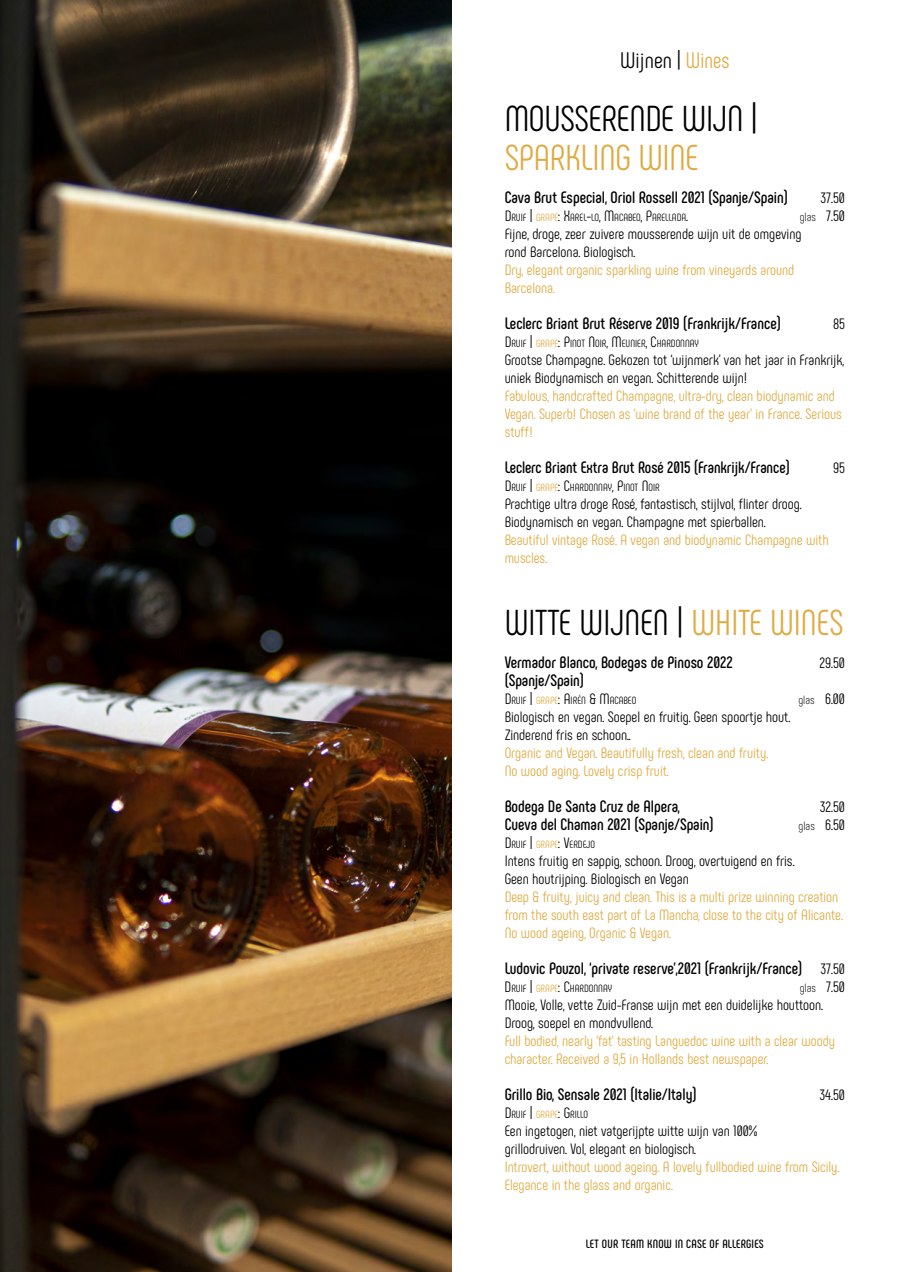
<style>
.page{position:relative;width:900px;height:1272px;background:#fff}
.page>*{position:absolute;margin:0;border:0;box-sizing:border-box;transform-origin:0 0}
.t1{font:36px "Phenomena";color:#000}
.t2{font:36px "Phenomena";letter-spacing:-.01em;color:#dfaa41}
.t3{font:22.5px "Phenomena";color:#000}
.t4{font:700 16.5px "Phenomena";letter-spacing:-.005em;color:#000}
.t5{font:15px/18px "Phenomena";color:#dfaa41}
.t6{font:15px/18px "Phenomena";color:#000}
.t7{font:300 12px "Phenomena";color:#000}
.t8{font:700 12px "Phenomena";letter-spacing:.02em;color:#000}
.t9{font:10.5px "Phenomena";color:#000}
.s1{color:#dfaa41}
.s2{font-size:15px}
.s3{font-weight:400;font-size:15px}
</style>
<div class="page">
<img style="left:0;top:0;width:451px;height:1272px">
<svg style="left:0;top:0;width:6px;height:5px"></svg>
<svg style="left:0;top:1266px;width:6px;height:6px"></svg>
<h2 class="t3" style="left:620px;top:47px;width:111px">Wijnen | <span class="s1">Wines</span></h2>
<h1 class="t1" style="left:504px;top:98px;width:254px">MOUSSERENDE WIJN |</h1>
<h1 class="t2" style="left:504px;top:137px;width:195px">SPARKLING WINE</h1>
<p class="t4" style="left:504px;top:188px;width:284px">Cava Brut Especial, Oriol Rossell 2021 (Spanje/Spain)</p>
<p class="t6" style="left:820px;top:189px;width:26px">37.50</p>
<p class="t9" style="left:504px;top:212px;width:185px"><span class="s2">D</span>RUIF <span class="s2">|</span> <span class="s1">GRAPE</span><span class="s2">: X</span>AREL<span class="s2">-</span>LO<span class="s2">, M</span>ACABEO<span class="s2">, P</span>ARELLADA<span class="s2">.</span></p>
<p class="t7" style="left:799px;top:210px;width:47px">glas <span class="s3">7.50</span></p>
<p class="t6" style="left:504px;top:225px;width:298px">Fijne, droge, zeer zuivere mousserende wijn uit de omgeving rond Barcelona. Biologisch.</p>
<p class="t5" style="left:504px;top:261px;width:291px">Dry, elegant organic sparkling wine from vineyards around<br>Barcelona.</p>
<p class="t4" style="left:504px;top:314px;width:278px">Leclerc Briant Brut Réserve 2019 (Frankrijk/France)</p>
<p class="t6" style="left:832px;top:315px;width:14px">85</p>
<p class="t9" style="left:504px;top:338px;width:196px"><span class="s2">D</span>RUIF <span class="s2">|</span> <span class="s1">GRAPE</span><span class="s2">: P</span>INOT <span class="s2">N</span>OIR<span class="s2">, M</span>EUNIER<span class="s2">, C</span>HARDONNAY</p>
<p class="t6" style="left:504px;top:351px;width:341px">Grootse Champagne. Gekozen tot ‘wijnmerk’ van het jaar in Frankrijk, uniek Biodynamisch en vegan. Schitterende wijn!</p>
<p class="t5" style="left:504px;top:387px;width:339px">Fabulous, handcrafted Champagne, ultra-dry, clean biodynamic and<br>Vegan. Superb! Chosen as ‘wine brand of the year’ in France. Serious stuff!</p>
<p class="t4" style="left:504px;top:458px;width:286px">Leclerc Briant Extra Brut Rosé 2015 (Frankrijk/France)</p>
<p class="t6" style="left:833px;top:459px;width:13px">95</p>
<p class="t9" style="left:504px;top:482px;width:157px"><span class="s2">D</span>RUIF <span class="s2">|</span> <span class="s1">GRAPE</span><span class="s2">: C</span>HARDONNAY<span class="s2">, P</span>INOT <span class="s2">N</span>OIR</p>
<p class="t6" style="left:504px;top:495px;width:298px">Prachtige ultra droge Rosé, fantastisch, stijlvol, flinter droog.<br>Biodynamisch en vegan. Champagne met spierballen.</p>
<p class="t5" style="left:504px;top:531px;width:325px">Beautiful vintage Rosé. A vegan and biodynamic Champagne with muscles.</p>
<h1 class="t1" style="left:504px;top:602px;width:340px">WITTE WIJNEN | <span class="s1">WHITE WINES</span></h1>
<p class="t4" style="left:504px;top:653px;width:229px">Vermador Blanco, Bodegas de Pinoso 2022</p>
<p class="t6" style="left:819px;top:654px;width:27px">29.50</p>
<p class="t4" style="left:504px;top:671px;width:81px">(Spanje/Spain)</p>
<p class="t9" style="left:504px;top:695px;width:133px"><span class="s2">D</span>RUIF <span class="s2">|</span> <span class="s1">GRAPE</span><span class="s2">: A</span>IRÉN <span class="s2">&amp; M</span>ACABEO</p>
<p class="t7" style="left:798px;top:693px;width:48px">glas <span class="s3">6.00</span></p>
<p class="t6" style="left:504px;top:708px;width:287px">Biologisch en vegan. Soepel en fruitig. Geen spoortje hout.<br>Zinderend fris en schoon..</p>
<p class="t5" style="left:504px;top:744px;width:265px">Organic and Vegan. Beautifully fresh, clean and fruity.<br>No wood aging. Lovely crisp fruit.</p>
<p class="t4" style="left:504px;top:797px;width:176px">Bodega De Santa Cruz de Alpera,</p>
<p class="t6" style="left:819px;top:798px;width:27px">32.50</p>
<p class="t4" style="left:504px;top:815px;width:210px">Cueva del Chaman 2021 (Spanje/Spain)</p>
<p class="t7" style="left:798px;top:819px;width:48px">glas <span class="s3">6.50</span></p>
<p class="t9" style="left:504px;top:839px;width:92px"><span class="s2">D</span>RUIF <span class="s2">|</span> <span class="s1">GRAPE</span><span class="s2">: V</span>ERDEJO</p>
<p class="t6" style="left:504px;top:852px;width:291px">Intens fruitig en sappig, schoon. Droog, overtuigend en fris.<br>Geen houtrijping. Biologisch en Vegan</p>
<p class="t5" style="left:504px;top:888px;width:339px">Deep &amp; fruity, juicy and clean. This is a multi prize winning creation from the south east part of La Mancha, close to the city of Alicante.<br>No wood ageing, Organic &amp; Vegan.</p>
<p class="t4" style="left:504px;top:959px;width:342px">Ludovic Pouzol, ‘private reserve’,2021 (Frankrijk/France) <span class="s3">37.50</span></p>
<p class="t9" style="left:504px;top:983px;width:109px"><span class="s2">D</span>RUIF <span class="s2">|</span> <span class="s1">GRAPE</span><span class="s2">: C</span>HARDONNAY</p>
<p class="t7" style="left:799px;top:981px;width:47px">glas <span class="s3">7.50</span></p>
<p class="t6" style="left:504px;top:996px;width:320px">Mooie, Volle, vette Zuid-Franse wijn met een duidelijke houttoon.<br>Droog, soepel en mondvullend.</p>
<p class="t5" style="left:504px;top:1032px;width:332px">Full bodied, nearly ‘fat’ tasting Languedoc wine with a clear woody character. Received a 9,5 in Hollands best newspaper.</p>
<p class="t4" style="left:504px;top:1085px;width:193px">Grillo Bio, Sensale 2021 (Italie/Italy)</p>
<p class="t6" style="left:819px;top:1086px;width:27px">34.50</p>
<p class="t9" style="left:504px;top:1109px;width:85px"><span class="s2">D</span>RUIF <span class="s2">|</span> <span class="s1">GRAPE</span><span class="s2">: G</span>RILLO</p>
<p class="t6" style="left:504px;top:1122px;width:254px">Een ingetogen, niet vatgerijpte witte wijn van 100% grillodruiven. Vol, elegant en biologisch.</p>
<p class="t5" style="left:504px;top:1158px;width:336px">Introvert, without wood ageing. A lovely fullbodied wine from Sicily.<br>Elegance in the glass and organic.</p>
<p class="t8" style="left:585px;top:1237px;width:179px">LET OUR TEAM KNOW IN CASE OF ALLERGIES</p>
</div>
